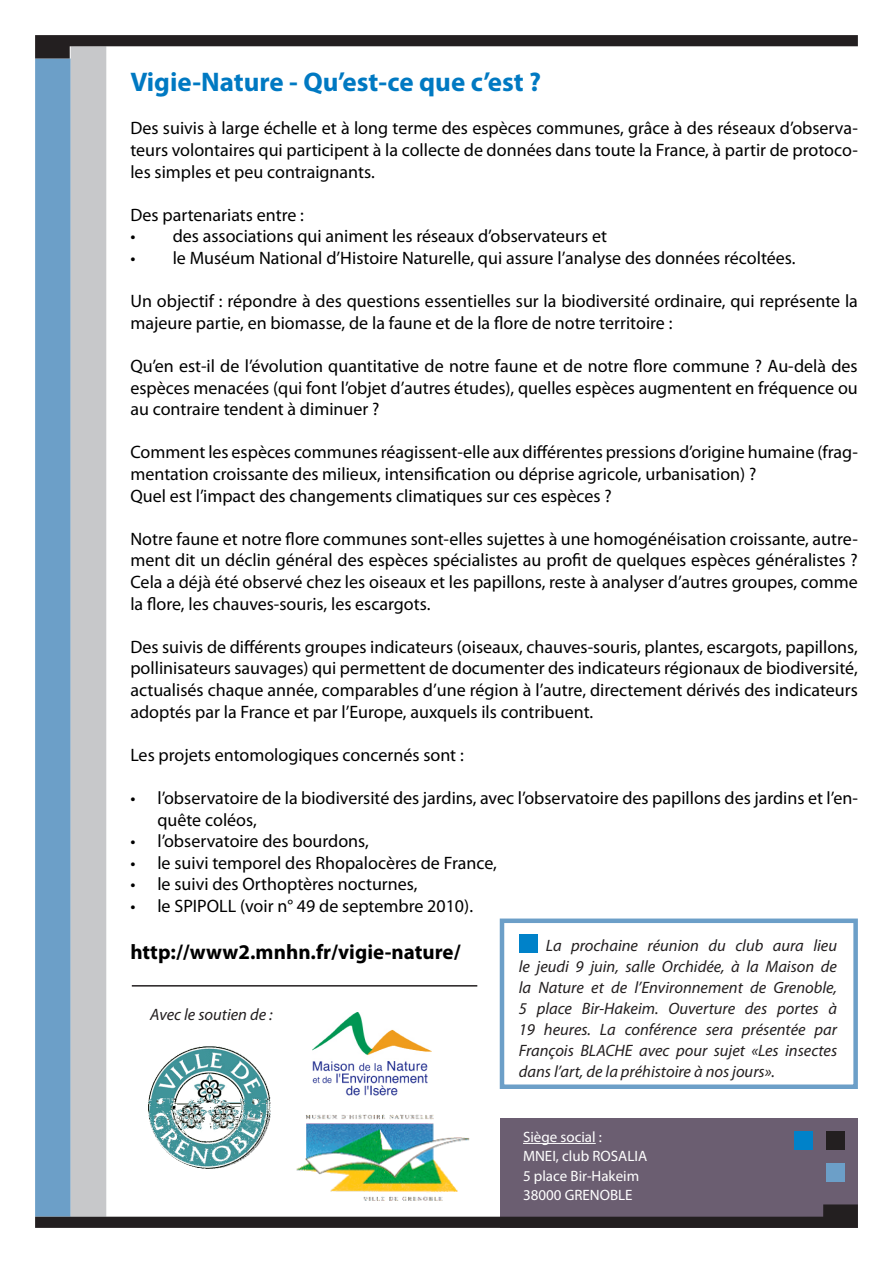
<style>
.page{position:relative;width:893px;height:1263px;background:#fff}
.page>*{position:absolute;margin:0;border:0;box-sizing:border-box;transform-origin:0 0}
.Titre{font:700 27px "Myriad Pro";color:#0079c2}
.Titre-2{font:700 21px "Myriad Pro";color:#000}
.Titre-3{font:18px/21.6px "Myriad Pro";color:#000;text-align:justify}
.Corps_Italique{font:italic 16.5px/21px "Myriad Pro";color:#231f20;text-align:justify}
.Pied_de_page{font:15px "Myriad Pro";color:#fff}
</style>
<div class="page">
<div style="left:35px;top:58px;width:36px;height:1158px;background:#6c9fc8"></div>
<div style="left:71px;top:46px;width:35px;height:1170px;background:#c7c8ca"></div>
<svg style="left:35px;top:35px;width:823px;height:24px"></svg>
<div style="left:501px;top:1118px;width:357px;height:110px;background:#6b5e71"></div>
<div style="left:826px;top:1131px;width:18px;height:19px;background:#231f20"></div>
<div style="left:826px;top:1163px;width:18px;height:19px;background:#6c9fc8"></div>
<div style="left:794px;top:1131px;width:19px;height:19px;background:#0082c9"></div>
<svg style="left:35px;top:1204px;width:823px;height:24px"></svg>
<hr style="left:523px;top:1143px;width:73px;height:1px;background:#fff">
<img style="left:149px;top:1046px;width:122px;height:122px">
<img style="left:312px;top:1012px;width:119px;height:84px">
<img style="left:296px;top:1114px;width:177px;height:91px">
<div style="left:500px;top:918px;width:358px;height:171px;border:4px solid #6c9fc8"></div>
<div style="left:519px;top:934px;width:18px;height:18px;background:#0082c9"></div>
<hr style="left:132px;top:985px;width:345px;height:1px;background:#231f20">
<p class="Titre" style="left:130px;top:64px;width:412px">Vigie-Nature - Qu’est-ce que c’est ?</p>
<p class="Titre-3" style="left:130px;top:117px;width:729px">Des suivis à large échelle et à long terme des espèces communes, grâce à des réseaux d’observa&shy;teurs volontaires qui participent à la collecte de données dans toute la France, à partir de protoco&shy;les simples et peu contraignants.</p>
<p class="Titre-3" style="left:130px;top:204px;width:175px">Des partenariats entre :</p>
<p class="Titre-3" style="left:130px;top:225px;width:478px">• des associations qui animent les réseaux d’observateurs et</p>
<p class="Titre-3" style="left:130px;top:247px;width:667px">• le Muséum National d’Histoire Naturelle, qui assure l’analyse des données récoltées.</p>
<p class="Titre-3" style="left:130px;top:290px;width:729px">Un objectif : répondre à des questions essentielles sur la biodiversité ordinaire, qui représente la majeure partie, en biomasse, de la faune et de la flore de notre territoire :</p>
<p class="Titre-3" style="left:130px;top:355px;width:729px">Qu’en est-il de l’évolution quantitative de notre faune et de notre flore commune ? Au-delà des espèces menacées (qui font l’objet d’autres études), quelles espèces augmentent en fréquence ou au contraire tendent à diminuer ?</p>
<p class="Titre-3" style="left:130px;top:441px;width:729px">Comment les espèces communes réagissent-elle aux différentes pressions d’origine humaine (frag&shy;mentation croissante des milieux, intensification ou déprise agricole, urbanisation) ?</p>
<p class="Titre-3" style="left:130px;top:484px;width:483px">Quel est l’impact des changements climatiques sur ces espèces ?</p>
<p class="Titre-3" style="left:130px;top:528px;width:729px">Notre faune et notre flore communes sont-elles sujettes à une homogénéisation croissante, autre&shy;ment dit un déclin général des espèces spécialistes au profit de quelques espèces généralistes ?<br>Cela a déjà été observé chez les oiseaux et les papillons, reste à analyser d’autres groupes, comme la flore, les chauves-souris, les escargots.</p>
<p class="Titre-3" style="left:130px;top:636px;width:729px">Des suivis de différents groupes indicateurs (oiseaux, chauves-souris, plantes, escargots, papillons, pollinisateurs sauvages) qui permettent de documenter des indicateurs régionaux de biodiversité, actualisés chaque année, comparables d’une région à l’autre, directement dérivés des indicateurs adoptés par la France et par l’Europe, auxquels ils contribuent.</p>
<p class="Titre-3" style="left:130px;top:744px;width:335px">Les projets entomologiques concernés sont :</p>
<p class="Titre-3" style="left:157px;top:787px;width:702px;text-indent:-27px">• l’observatoire de la biodiversité des jardins, avec l’observatoire des papillons des jardins et l’en&shy;quête coléos,</p>
<p class="Titre-3" style="left:130px;top:830px;width:240px">• l’observatoire des bourdons,</p>
<p class="Titre-3" style="left:130px;top:852px;width:368px">• le suivi temporel des Rhopalocères de France,</p>
<p class="Titre-3" style="left:130px;top:873px;width:289px">• le suivi des Orthoptères nocturnes,</p>
<p class="Titre-3" style="left:130px;top:895px;width:344px">• le SPIPOLL (voir n° 49 de septembre 2010).</p>
<p class="Titre-2" style="left:130px;top:938px;width:332px">http://www2.mnhn.fr/vigie-nature/</p>
<p class="Corps_Italique" style="left:519px;top:934px;width:320px;text-indent:27px">La prochaine réunion du club aura lieu le jeudi 9 juin, salle Orchidée, à la Maison de la Nature et de l’Environnement de Grenoble, 5 place Bir-Hakeim. Ouverture des portes à 19 heures. La conférence sera présentée par François BLACHE avec pour sujet «Les insectes dans l’art, de la préhistoire à nos jours».</p>
<p class="Corps_Italique" style="left:150px;top:1004px;width:124px">Avec le soutien de :</p>
<p class="Pied_de_page" style="left:523px;top:1128px;width:80px">Siège social :</p>
<p class="Pied_de_page" style="left:523px;top:1147px;width:126px">MNEI, club ROSALIA</p>
<p class="Pied_de_page" style="left:523px;top:1167px;width:118px">5 place Bir-Hakeim</p>
<p class="Pied_de_page" style="left:523px;top:1186px;width:111px">38000 GRENOBLE</p>
</div>
